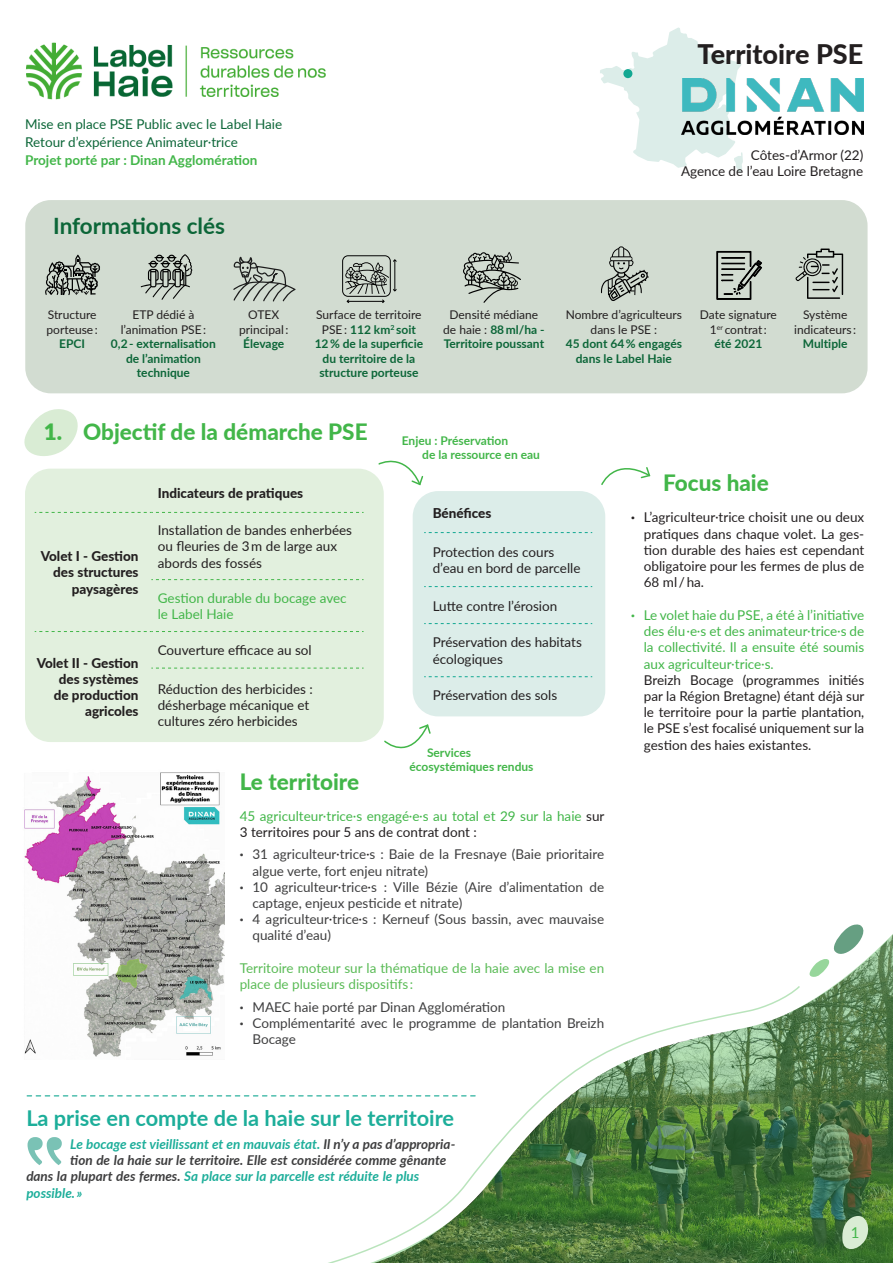
<style>
.page{position:relative;width:893px;height:1263px;background:#fff}
.page>*{position:absolute;margin:0;border:0;box-sizing:border-box;transform-origin:0 0}
.t1{font:800 27px "Lato";color:#231f20}
.standart{font:800 22.5px "Lato";color:#42b649}
.t2{font:700 22.5px "Lato";color:#0c6638}
.Style_de_paragraphe_1{font:700 21.75px "Lato";color:#1dae9a}
.N__Page{font:15px "Lato";color:#42b649}
.t3{font:13.5px/16.2px "Lato";color:#231f20}
.t4{font:13.5px/16.2px "Lato";color:#3e3e3f}
.standart-2{font:13.5px/16.4px "Lato";color:#42b649}
.Style_de_paragraphe_1-2{font:italic 700 13.5px "Lato";color:#1dae9a}
.t5{font:800 13.5px/16.2px "Lato";color:#231f20;text-align:right}
.standart-3{font:13.5px/16.2px "Lato";color:#5abb56}
.t6{font:13.5px "Lato";color:#0c6638}
.Style_de_paragraphe_1-3{font:italic 700 13.5px "Lato";color:#3e3e3f}
.t7{font:700 13.5px "Lato";color:#42b649}
.Liste_à_puce{font:700 12px/14.4px "Lato";color:#0c6638;text-align:center}
.Liste_à_puce-2{font:12px/14.4px "Lato";color:#231f20;text-align:center}
.standart-4{font:700 12px "Lato";color:#42b649}
.s1{font-family:"Source Sans Pro";font-weight:900}
.s2{font-weight:700;color:#0c6638}
.s3{font-weight:400;color:#231f20}
.s4{font-weight:900}
.s5{color:#231f20}
.s6{font-weight:800}
.s7{font-family:"Source Sans Pro";font-weight:900;color:#231f20}
.s8{color:#3e3e3f}
</style>
<div class="page">
<div style="left:25px;top:200px;width:842px;height:193px;background:#d2dcd1;border-radius:26px"></div>
<div style="left:25px;top:469px;width:359px;height:273px;background:#e2f0de;border-radius:26px"></div>
<div style="left:413px;top:491px;width:192px;height:225px;background:#dcede9;border-radius:26px"></div>
<svg style="left:24px;top:409px;width:54px;height:47px"></svg>
<svg style="left:35px;top:512px;width:329px;height:1px"></svg>
<svg style="left:151px;top:579px;width:213px;height:1px"></svg>
<svg style="left:35px;top:631px;width:329px;height:1px"></svg>
<svg style="left:151px;top:668px;width:213px;height:1px"></svg>
<svg style="left:424px;top:532px;width:168px;height:1px"></svg>
<svg style="left:424px;top:586px;width:168px;height:1px"></svg>
<svg style="left:424px;top:623px;width:168px;height:1px"></svg>
<svg style="left:424px;top:676px;width:168px;height:1px"></svg>
<svg style="left:378px;top:460px;width:46px;height:26px"></svg>
<svg style="left:384px;top:724px;width:47px;height:25px"></svg>
<svg style="left:601px;top:467px;width:50px;height:18px"></svg>
<svg style="left:28px;top:1137px;width:34px;height:28px"></svg>
<svg style="left:27px;top:1095px;width:223px;height:1px"></svg>
<img style="left:24px;top:772px;width:201px;height:285px">
<svg style="left:801px;top:924px;width:92px;height:339px"></svg>
<svg style="left:253px;top:986px;width:548px;height:277px"></svg>
<svg style="left:841px;top:1211px;width:31px;height:42px"></svg>
<svg style="left:601px;top:246px;width:48px;height:55px"></svg>
<svg style="left:463px;top:252px;width:58px;height:51px"></svg>
<svg style="left:45px;top:255px;width:55px;height:40px"></svg>
<svg style="left:141px;top:254px;width:52px;height:46px"></svg>
<svg style="left:795px;top:249px;width:48px;height:50px"></svg>
<svg style="left:342px;top:255px;width:54px;height:48px"></svg>
<svg style="left:716px;top:251px;width:46px;height:49px"></svg>
<svg style="left:600px;top:27px;width:143px;height:146px"></svg>
<img style="left:26px;top:42px;width:300px;height:58px">
<img style="left:681px;top:79px;width:182px;height:55px">
<div style="left:623px;top:69px;width:9px;height:9px;background:#12a892;border-radius:50%"></div>
<svg style="left:233px;top:257px;width:63px;height:44px"></svg>
<p class="t1" style="left:698px;top:34px;width:167px">Territoire PSE</p>
<p class="t6" style="left:25px;top:114px;width:259px">Mise en place PSE Public avec le Label Haie</p>
<p class="t6" style="left:25px;top:132px;width:214px">Retour d’expérience Animateur<span class="s1">.</span>trice</p>
<p class="t7" style="left:25px;top:150px;width:234px">Projet porté par : Dinan Agglomération</p>
<p class="t3" style="left:751px;top:146px;width:114px">Côtes-d’Armor (22)</p>
<p class="t3" style="left:681px;top:162px;width:184px">Agence de l’eau Loire Bretagne</p>
<p class="t2" style="left:53px;top:209px;width:173px">Informations clés</p>
<p class="Liste_à_puce-2" style="left:47px;top:307px;width:53px">Structure porteuse :<br><span class="s2">EPCI</span></p>
<p class="Liste_à_puce" style="left:111px;top:307px;width:107px"><span class="s3">ETP dédié à l’animation PSE :<br></span>0,2 - externalisation de l’animation technique</p>
<p class="Liste_à_puce-2" style="left:239px;top:307px;width:51px">OTEX principal :<br><span class="s2">Élevage</span></p>
<p class="Liste_à_puce" style="left:315px;top:307px;width:110px"><span class="s3">Surface de territoire<br>PSE :</span> 112 km<sup>2</sup> soit<br>12 % de la superficie du territoire de la structure porteuse</p>
<p class="Liste_à_puce" style="left:443px;top:307px;width:103px"><span class="s3">Densité médiane de haie :</span> 88 ml/ha -<br>Territoire poussant</p>
<p class="Liste_à_puce" style="left:566px;top:307px;width:118px"><span class="s3">Nombre d’agriculteurs dans le PSE :<br></span>45 dont 64 % engagés dans le Label Haie</p>
<p class="Liste_à_puce-2" style="left:700px;top:307px;width:78px">Date signature<br>1<sup>er</sup> contrat : <span class="s2">été 2021</span></p>
<p class="Liste_à_puce-2" style="left:794px;top:307px;width:64px">Système indicateurs :<br><span class="s2">Multiple</span></p>
<p class="standart" style="left:44px;top:415px;width:325px"><span class="s4">1.</span> Objectif de la démarche PSE</p>
<p class="t5" style="left:41px;top:548px;width:99px">Volet I - Gestion des structures paysagères</p>
<p class="t5" style="left:37px;top:654px;width:103px">Volet II - Gestion des systèmes<br>de production agricoles</p>
<p class="t5" style="left:158px;top:484px;width:147px">Indicateurs de pratiques</p>
<p class="t3" style="left:158px;top:522px;width:196px">Installation de bandes enherbées</p>
<p class="t3" style="left:158px;top:538px;width:181px">ou fleuries de 3 m de large aux abords des fossés</p>
<p class="standart-2" style="left:158px;top:589px;width:190px">Gestion durable du bocage avec le Label Haie</p>
<p class="t3" style="left:158px;top:642px;width:155px">Couverture efficace au sol</p>
<p class="t3" style="left:158px;top:680px;width:157px">Réduction des herbicides : désherbage mécanique et cultures zéro herbicides</p>
<p class="standart-4" style="left:402px;top:432px;width:108px">Enjeu : Préservation</p>
<p class="standart-4" style="left:422px;top:446px;width:119px">de la ressource en eau</p>
<p class="t5" style="left:433px;top:505px;width:60px">Bénéfices</p>
<p class="t3" style="left:433px;top:543px;width:149px">Protection des cours d’eau en bord de parcelle</p>
<p class="t3" style="left:433px;top:597px;width:126px">Lutte contre l’érosion</p>
<p class="t3" style="left:433px;top:634px;width:151px">Préservation des habitats écologiques</p>
<p class="t3" style="left:433px;top:686px;width:126px">Préservation des sols</p>
<p class="standart-4" style="left:427px;top:744px;width:46px">Services</p>
<p class="standart-4" style="left:409px;top:758px;width:126px">écosystémiques rendus</p>
<p class="standart" style="left:240px;top:765px;width:121px">Le territoire</p>
<p class="standart-2" style="left:240px;top:807px;width:366px">45 agriculteur<span class="s1">.</span>trice<span class="s1">.</span>s engagé<span class="s1">.</span>e<span class="s1">.</span>s au total et 29 sur la haie <span class="s5">sur<br>3 territoires pour 5 ans de contrat dont :</span></p>
<p class="t4" style="left:252px;top:846px;width:353px;text-indent:-13px"><span class="s6">·</span> 31 agriculteur<span class="s7">.</span>trice<span class="s7">.</span>s : Baie de la Fresnaye (Baie prioritaire algue verte, fort enjeu nitrate)</p>
<p class="t4" style="left:252px;top:878px;width:353px;text-indent:-13px"><span class="s6">·</span> 10 agriculteur<span class="s7">.</span>trice<span class="s7">.</span>s : Ville Bézie (Aire d’alimentation de captage, enjeux pesticide et nitrate)</p>
<p class="t4" style="left:252px;top:911px;width:353px;text-indent:-13px"><span class="s6">·</span> 4 agriculteur<span class="s7">.</span>trice<span class="s7">.</span>s : Kerneuf (Sous bassin, avec mauvaise qualité d’eau)</p>
<p class="standart-3" style="left:240px;top:959px;width:366px">Territoire moteur sur la thématique de la haie avec la mise en place de plusieurs dispositifs :</p>
<p class="t4" style="left:240px;top:998px;width:267px"><span class="s6">·</span> MAEC haie porté par Dinan Agglomération</p>
<p class="t4" style="left:252px;top:1014px;width:353px;text-indent:-13px"><span class="s6">·</span> Complémentarité avec le programme de plantation Breizh<br>Bocage</p>
<p class="Style_de_paragraphe_1" style="left:26px;top:1102px;width:429px">La prise en compte de la haie sur le territoire</p>
<p class="Style_de_paragraphe_1-2" style="left:70px;top:1134px;width:387px">Le bocage est vieillissant et en mauvais état. <span class="s8">Il n’y a pas d’appropria-</span></p>
<p class="Style_de_paragraphe_1-3" style="left:70px;top:1150px;width:378px">tion de la haie sur le territoire. Elle est considérée comme gênante</p>
<p class="Style_de_paragraphe_1-2" style="left:26px;top:1166px;width:394px"><span class="s8">dans la plupart des fermes.</span> Sa place sur la parcelle est réduite le plus</p>
<p class="Style_de_paragraphe_1-2" style="left:26px;top:1183px;width:58px">possible. »</p>
<p class="standart" style="left:663px;top:466px;width:107px">Focus haie</p>
<p class="t3" style="left:644px;top:509px;width:222px;text-align:justify;text-indent:-13px"><span class="s6">·</span> L’agriculteur<span class="s1">.</span>trice choisit une ou deux pratiques dans chaque volet. La ges&shy;tion durable des haies est cependant obligatoire pour les fermes de plus de 68 ml / ha.</p>
<p class="standart-2" style="left:644px;top:606px;width:222px;text-align:justify;text-indent:-13px"><span class="s6">·</span> Le volet haie du PSE, a été à l’initiative des élu<span class="s1">.</span>e<span class="s1">.</span>s et des animateur<span class="s1">.</span>trice<span class="s1">.</span>s de la collectivité. Il a ensuite été soumis aux agriculteur<span class="s1">.</span>trice<span class="s1">.</span>s.</p>
<p class="t3" style="left:644px;top:671px;width:222px;text-align:justify">Breizh Bocage (programmes initiés par la Région Bretagne) étant déjà sur le territoire pour la partie plantation, le PSE s’est focalisé uniquement sur la gestion des haies existantes.</p>
<p class="N__Page" style="left:851px;top:1222px;width:10px">1</p>
</div>
